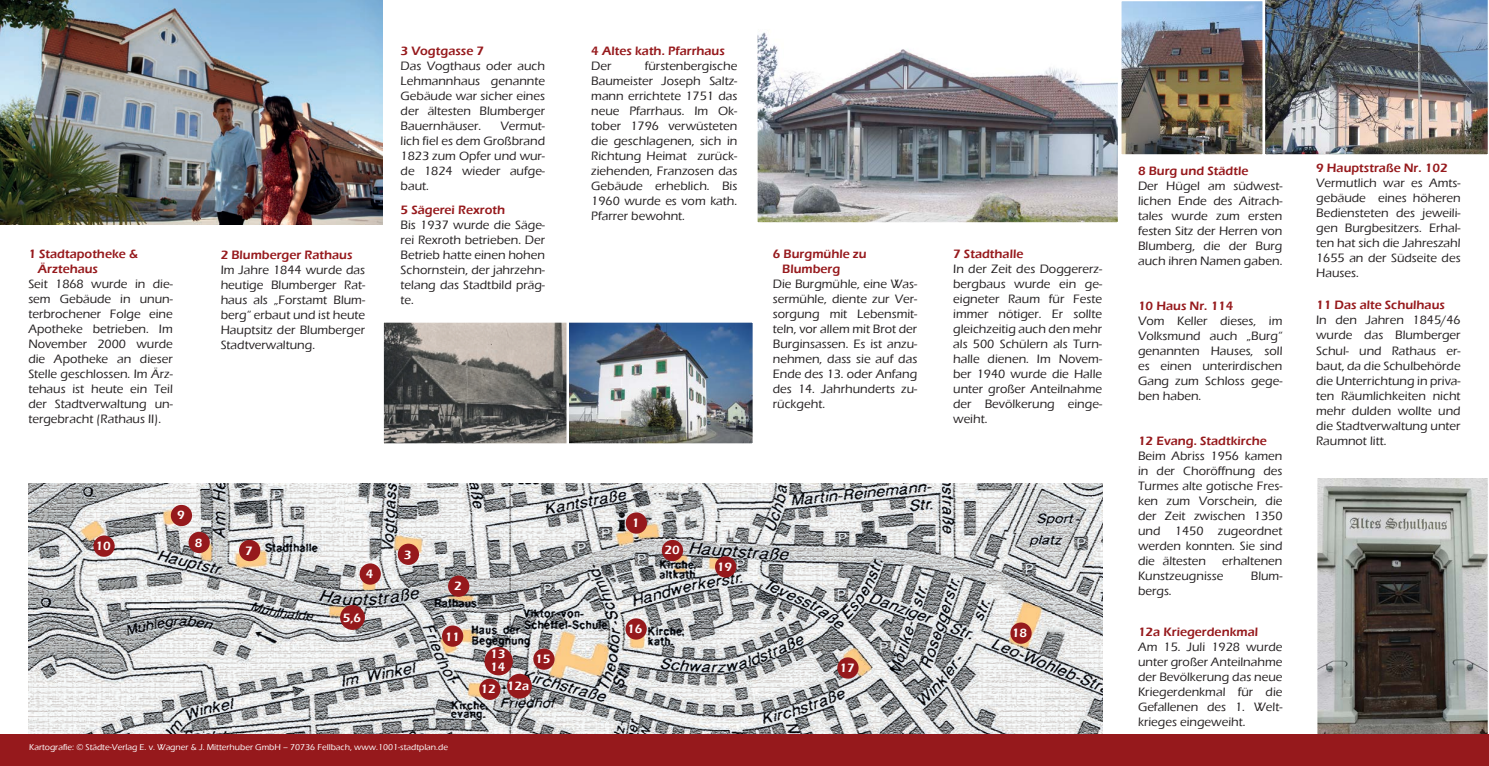
<style>
.page{position:relative;width:1489px;height:766px;background:#fff}
.page>*{position:absolute;margin:0;border:0;box-sizing:border-box;transform-origin:0 0}
.t1{font:500 12.5px/15px "Eras ITC";color:#231f20;text-align:justify}
.t2{font:600 12.5px/15px "Eras ITC";color:#96191c}
.t3{font:600 12.5px/12.5px "Eras ITC";color:#fff}
.t4{font:500 8.75px "Eras ITC";color:#fff}
</style>
<div class="page">
<img style="left:0;top:0;width:382px;height:224px">
<img style="left:758px;top:32px;width:359px;height:190px">
<div style="left:755px;top:9px;width:365px;height:216px;border:2px solid #fff"></div>
<svg style="left:1317px;top:478px;width:171px;height:256px;background:#807f7b"></svg>
<img style="left:29px;top:483px;width:1073px;height:251px">
<div style="left:625px;top:512px;width:22px;height:21px;background:#96191c;border-radius:50%"></div>
<div style="left:448px;top:575px;width:21px;height:21px;background:#96191c;border-radius:50%"></div>
<div style="left:398px;top:543px;width:21px;height:21px;background:#96191c;border-radius:50%"></div>
<div style="left:359px;top:563px;width:22px;height:21px;background:#96191c;border-radius:50%"></div>
<div style="left:340px;top:605px;width:25px;height:24px;background:#96191c;border-radius:50%"></div>
<div style="left:239px;top:539px;width:21px;height:22px;background:#96191c;border-radius:50%"></div>
<div style="left:188px;top:531px;width:22px;height:22px;background:#96191c;border-radius:50%"></div>
<div style="left:171px;top:504px;width:21px;height:22px;background:#96191c;border-radius:50%"></div>
<div style="left:93px;top:535px;width:22px;height:21px;background:#96191c;border-radius:50%"></div>
<div style="left:442px;top:625px;width:21px;height:21px;background:#96191c;border-radius:50%"></div>
<div style="left:479px;top:678px;width:21px;height:21px;background:#96191c;border-radius:50%"></div>
<div style="left:484px;top:646px;width:29px;height:29px;background:#96191c;border-radius:50%"></div>
<div style="left:533px;top:648px;width:21px;height:21px;background:#96191c;border-radius:50%"></div>
<div style="left:625px;top:618px;width:21px;height:21px;background:#96191c;border-radius:50%"></div>
<div style="left:837px;top:657px;width:21px;height:21px;background:#96191c;border-radius:50%"></div>
<div style="left:1010px;top:622px;width:21px;height:21px;background:#96191c;border-radius:50%"></div>
<div style="left:661px;top:539px;width:22px;height:22px;background:#96191c;border-radius:50%"></div>
<div style="left:715px;top:556px;width:21px;height:21px;background:#96191c;border-radius:50%"></div>
<div style="left:0;top:734px;width:1488px;height:31px;background:#96191c"></div>
<img style="left:384px;top:323px;width:368px;height:119px">
<div style="left:381px;top:320px;width:189px;height:125px;border:2px solid #fff"></div>
<div style="left:566px;top:320px;width:189px;height:125px;border:2px solid #fff"></div>
<img style="left:1118px;top:0;width:370px;height:157px">
<div style="left:507px;top:673px;width:25px;height:25px;background:#96191c;border-radius:50%"></div>
<p class="t2" style="left:38px;top:246px;width:102px;text-indent:-9px">1 Stadtapotheke &amp;<br>Ärztehaus</p>
<p class="t1" style="left:28px;top:276px;width:146px">Seit 1868 wurde in die&shy;sem Gebäude in unun&shy;terbrochener Folge eine Apotheke betrieben. Im November 2000 wurde die Apotheke an dieser Stelle geschlossen. Im Ärz&shy;tehaus ist heute ein Teil der Stadtverwaltung un&shy;tergebracht (Rathaus II).</p>
<p class="t2" style="left:221px;top:247px;width:133px">2 Blumberger Rathaus</p>
<p class="t1" style="left:221px;top:262px;width:146px">Im Jahre 1844 wurde das heutige Blumberger Rat&shy;haus als „Forstamt Blum&shy;berg“ erbaut und ist heute Hauptsitz der Blumberger Stadtverwaltung.</p>
<p class="t2" style="left:400px;top:43px;width:85px">3 Vogtgasse 7</p>
<p class="t1" style="left:400px;top:58px;width:146px">Das Vogthaus oder auch Lehmannhaus genannte Gebäude war sicher eines der ältesten Blumberger Bauernhäuser.</p>
<p class="t1" style="left:400px;top:118px;width:146px;text-indent:100px">Vermut&shy;lich fiel es dem Großbrand 1823 zum Opfer und wur&shy;de 1824 wieder aufge&shy;baut.</p>
<p class="t2" style="left:400px;top:203px;width:106px">5 Sägerei Rexroth</p>
<p class="t1" style="left:400px;top:218px;width:146px">Bis 1937 wurde die Säge&shy;rei Rexroth betrieben. Der Betrieb hatte einen hohen Schornstein, der jahrzehn&shy;telang das Stadtbild präg&shy;te.</p>
<p class="t3" style="left:95px;top:539px;width:17px">10</p>
<p class="t3" style="left:177px;top:509px;width:9px">9</p>
<p class="t3" style="left:195px;top:536px;width:9px">8</p>
<p class="t3" style="left:245px;top:545px;width:9px">7</p>
<p class="t3" style="left:366px;top:568px;width:9px">4</p>
<p class="t3" style="left:343px;top:611px;width:20px">5,6</p>
<p class="t3" style="left:404px;top:548px;width:9px">3</p>
<p class="t3" style="left:454px;top:580px;width:9px">2</p>
<p class="t3" style="left:444px;top:630px;width:17px">11</p>
<p class="t3" style="left:490px;top:648px;width:17px">13<br>14</p>
<p class="t3" style="left:535px;top:653px;width:17px">15</p>
<p class="t3" style="left:480px;top:683px;width:17px">12</p>
<p class="t3" style="left:507px;top:679px;width:24px">12a</p>
<p class="t4" style="left:29px;top:741px;width:420px">Kartografie: © Städte-Verlag E. v. Wagner &amp; J. Mitterhuber GmbH – 70736 Fellbach, www.1001-stadtplan.de</p>
<p class="t2" style="left:591px;top:43px;width:135px">4 Altes kath. Pfarrhaus</p>
<p class="t1" style="left:591px;top:58px;width:22px">Der</p>
<p class="t1" style="left:591px;top:58px;width:148px;text-indent:54px">fürstenbergische Baumeister Joseph Saltz&shy;mann errichtete 1751 das neue Pfarrhaus. Im Ok&shy;tober 1796 verwüsteten die geschlagenen, sich in Richtung Heimat zurück&shy;ziehenden, Franzosen das Gebäude erheblich. Bis 1960 wurde es vom kath.<br>Pfarrer bewohnt.</p>
<p class="t2" style="left:782px;top:246px;width:86px;text-indent:-9px">6 Burgmühle zu<br>Blumberg</p>
<p class="t1" style="left:772px;top:276px;width:146px">Die Burgmühle, eine Was&shy;sermühle, diente zur Ver&shy;sorgung mit Lebensmit&shy;teln, vor allem mit Brot der Burginsassen. Es ist anzu&shy;nehmen, dass sie auf das Ende des 13. oder Anfang des 14. Jahrhunderts zu&shy;rückgeht.</p>
<p class="t3" style="left:632px;top:516px;width:9px">1</p>
<p class="t3" style="left:664px;top:543px;width:17px">20</p>
<p class="t3" style="left:627px;top:622px;width:17px">16</p>
<p class="t3" style="left:716px;top:561px;width:17px">19</p>
<p class="t3" style="left:839px;top:661px;width:17px">17</p>
<p class="t2" style="left:953px;top:246px;width:72px">7 Stadthalle</p>
<p class="t1" style="left:953px;top:261px;width:150px">In der Zeit des Doggererz&shy;bergbaus wurde ein ge&shy;eigneter Raum für Feste immer nötiger. Er sollte gleichzeitig auch den mehr als 500 Schülern als Turn&shy;halle dienen. Im Novem&shy;ber 1940 wurde die Halle unter großer Anteilnahme der Bevölkerung einge&shy;weiht.</p>
<p class="t3" style="left:1011px;top:627px;width:17px">18</p>
<p class="t2" style="left:1137px;top:163px;width:112px">8 Burg und Städtle</p>
<p class="t1" style="left:1137px;top:178px;width:146px">Der Hügel am südwest&shy;lichen Ende des Aitrach&shy;tales wurde zum ersten festen Sitz der Herren von Blumberg, die der Burg auch ihren Namen gaben.</p>
<p class="t2" style="left:1137px;top:298px;width:97px">10 Haus Nr. 114</p>
<p class="t1" style="left:1137px;top:313px;width:146px">Vom Keller dieses, im Volksmund auch „Burg“ genannten Hauses, soll es einen unterirdischen Gang zum Schloss gege&shy;ben haben.</p>
<p class="t2" style="left:1315px;top:160px;width:133px">9 Hauptstraße Nr. 102</p>
<p class="t1" style="left:1315px;top:175px;width:146px">Vermutlich war es Amts&shy;gebäude eines höheren Bediensteten des jeweili&shy;gen Burgbesitzers. Erhal&shy;ten hat sich die Jahreszahl 1655 an der Südseite des Hauses.</p>
<p class="t2" style="left:1315px;top:298px;width:130px">11 Das alte Schulhaus</p>
<p class="t1" style="left:1315px;top:313px;width:146px">In den Jahren 1845/46 wurde das Blumberger Schul- und Rathaus er&shy;baut, da die Schulbehörde die Unterrichtung in priva&shy;ten Räumlichkeiten nicht mehr dulden wollte und die Stadtverwaltung unter</p>
<p class="t2" style="left:1137px;top:433px;width:130px">12 Evang. Stadtkirche</p>
<p class="t1" style="left:1315px;top:433px;width:72px">Raumnot litt.</p>
<p class="t1" style="left:1137px;top:448px;width:146px">Beim Abriss 1956 kamen in der Choröffnung des Turmes alte gotische Fres&shy;ken zum Vorschein, die der Zeit zwischen 1350 und 1450 zugeordnet werden konnten. Sie sind die ältesten</p>
<p class="t1" style="left:1137px;top:553px;width:146px;text-indent:84px">erhaltenen<br>Kunstzeugnisse</p>
<p class="t1" style="left:1250px;top:568px;width:33px">Blum-</p>
<p class="t1" style="left:1137px;top:583px;width:35px">bergs.</p>
<p class="t2" style="left:1137px;top:624px;width:122px">12a Kriegerdenkmal</p>
<p class="t1" style="left:1137px;top:639px;width:146px">Am 15. Juli 1928 wurde unter großer Anteilnahme der Bevölkerung das neue Kriegerdenkmal für die Gefallenen des 1. Welt&shy;krieges eingeweiht.</p>
</div>
